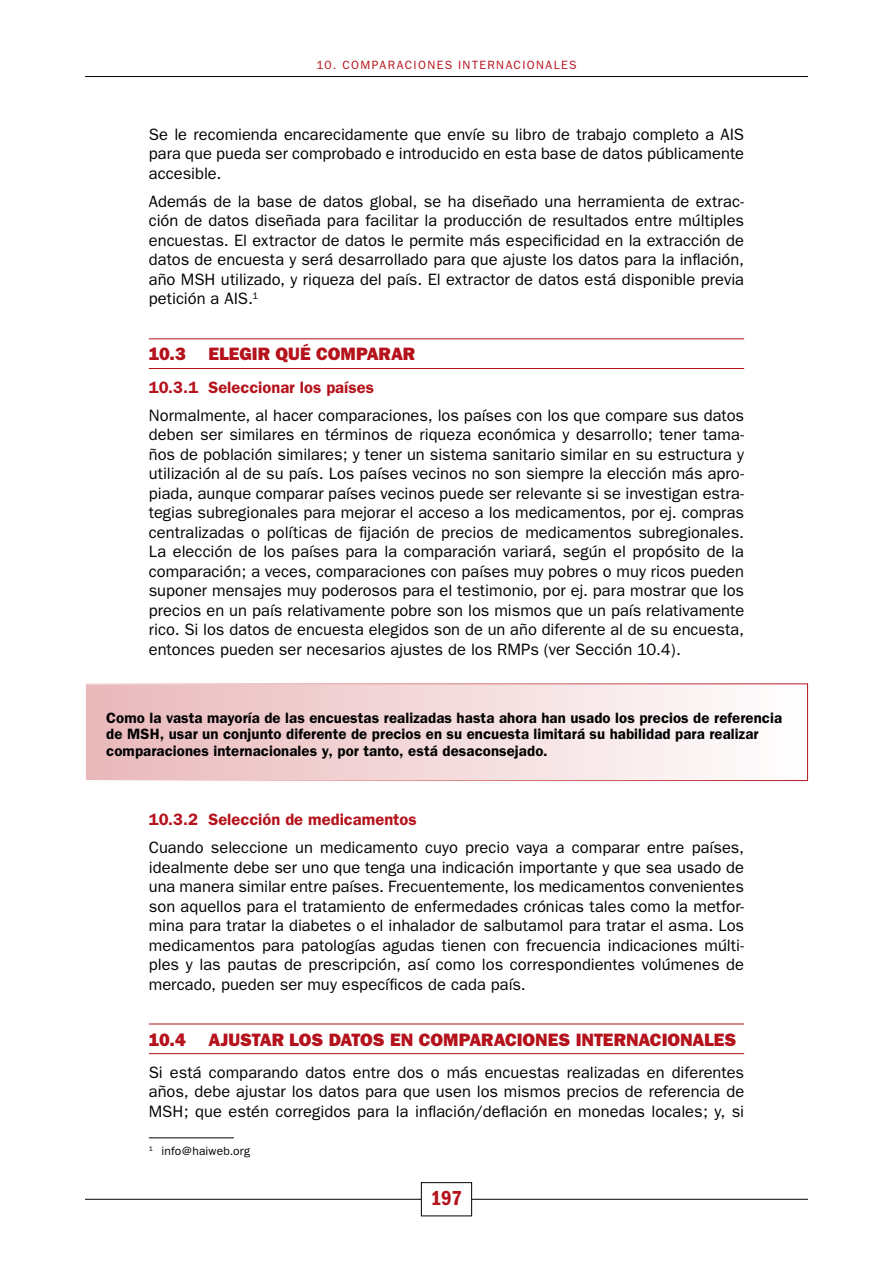
<style>
.page{position:relative;width:893px;height:1263px;background:#fff}
.page>*{position:absolute;margin:0;border:0;box-sizing:border-box;transform-origin:0 0}
.t1{font:600 condensed 21px "Franklin Gothic";color:#b5121b}
.t2{font:800 18px "Franklin Gothic";color:#b5121b}
.t3{font:16.5px/19.5px "Franklin Gothic";color:#000;text-align:justify}
.t4{font:600 16.5px "Franklin Gothic";color:#b5121b}
.t5{font:600 15px/16.5px "Franklin Gothic";letter-spacing:.005em;color:#000}
.t6{font:12px "Franklin Gothic";letter-spacing:.115em;color:#b5121b}
.t7{font:12px "Franklin Gothic";letter-spacing:.01em;color:#000}
</style>
<div class="page">
<hr style="left:85px;top:76px;width:723px;height:1px;background:#000">
<hr style="left:85px;top:1199px;width:723px;height:1px;background:#000">
<div style="left:421px;top:1182px;width:51px;height:34px;background:#fff"></div>
<div style="left:421px;top:1182px;width:51px;height:34px;border:1px solid #000"></div>
<div style="left:85px;top:684px;width:722px;height:96px;background:linear-gradient(to right,#e9b8ba,#fffefe)"></div>
<div style="left:85px;top:683px;width:723px;height:98px;border:1px solid #fff"></div>
<hr style="left:149px;top:338px;width:595px;height:1px;background:#b5121b">
<hr style="left:149px;top:368px;width:595px;height:1px;background:#b5121b">
<hr style="left:149px;top:1137px;width:85px;height:1px;background:#000">
<hr style="left:149px;top:1023px;width:595px;height:1px;background:#b5121b">
<hr style="left:149px;top:1053px;width:595px;height:1px;background:#b5121b">
<p class="t6" style="left:316px;top:58px;width:246px">10. Com paraciones internacionales</p>
<p class="t3" style="left:149px;top:125px;width:597px">Se le recomienda encarecidamente que envíe su libro de trabajo completo a AIS para que pueda ser comprobado e introducido en esta base de datos públicamente accesible.</p>
<p class="t3" style="left:149px;top:192px;width:597px">Además de la base de datos global, se ha diseñado una herramienta de extrac&shy;ción de datos diseñada para facilitar la producción de resultados entre múltiples encuestas. El extractor de datos le permite más especificidad en la extracción de datos de encuesta y será desarrollado para que ajuste los datos para la inflación, año MSH utilizado, y riqueza del país. El extractor de datos está disponible previa petición a AIS.<sup>1</sup></p>
<p class="t2" style="left:149px;top:344px;width:53px">10.3 EL</p>
<p class="t2" style="left:229px;top:344px;width:182px">EGIR QUÉ COMPARAR</p>
<p class="t4" style="left:149px;top:377px;width:227px">10.3.1 Seleccionar los países</p>
<p class="t3" style="left:149px;top:405px;width:597px">Normalmente, al hacer comparaciones, los países con los que compare sus datos deben ser similares en términos de riqueza económica y desarrollo; tener tama&shy;ños de población similares; y tener un sistema sanitario similar en su estructura y utilización al de su país. Los países vecinos no son siempre la elección más apro&shy;piada, aunque comparar países vecinos puede ser relevante si se investigan estra&shy;tegias subregionales para mejorar el acceso a los medicamentos, por ej. compras centralizadas o políticas de fijación de precios de medicamentos subregionales.<br>La elección de los países para la comparación variará, según el propósito de la comparación; a veces, comparaciones con países muy pobres o muy ricos pueden suponer mensajes muy poderosos para el testimonio, por ej. para mostrar que los precios en un país relativamente pobre son los mismos que un país relativamente rico. Si los datos de encuesta elegidos son de un año diferente al de su encuesta, entonces pueden ser necesarios ajustes de los RMPs (ver Sección 10.4).</p>
<p class="t5" style="left:106px;top:709px;width:677px">Como la vasta mayoría de las encuestas realizadas hasta ahora han usado los precios de referencia de MSH, usar un conjunto diferente de precios en su encuesta limitará su habilidad para realizar comparaciones internacionales y, por tanto, está desaconsejado.</p>
<p class="t4" style="left:149px;top:810px;width:269px">10.3.2 Selección de medicamentos</p>
<p class="t3" style="left:149px;top:838px;width:597px">Cuando seleccione un medicamento cuyo precio vaya a comparar entre países, idealmente debe ser uno que tenga una indicación importante y que sea usado de una manera similar entre países. Frecuentemente, los medicamentos convenientes son aquellos para el tratamiento de enfermedades crónicas tales como la metfor&shy;mina para tratar la diabetes o el inhalador de salbutamol para tratar el asma. Los medicamentos para patologías agudas tienen con frecuencia indicaciones múlti&shy;ples y las pautas de prescripción, así como los correspondientes volúmenes de mercado, pueden ser muy específicos de cada país.</p>
<p class="t2" style="left:149px;top:1029px;width:589px">10.4 AJUSTAR LOS DATOS EN COMPARACIONES INTERNACIONALES</p>
<p class="t3" style="left:149px;top:1063px;width:597px">Si está comparando datos entre dos o más encuestas realizadas en diferentes años, debe ajustar los datos para que usen los mismos precios de referencia de MSH; que estén corregidos para la inflación/deflación en monedas locales; y, si</p>
<p class="t7" style="left:149px;top:1144px;width:103px"><sup>1</sup> info@haiweb.org</p>
<p class="t1" style="left:431px;top:1186px;width:33px">197</p>
</div>
